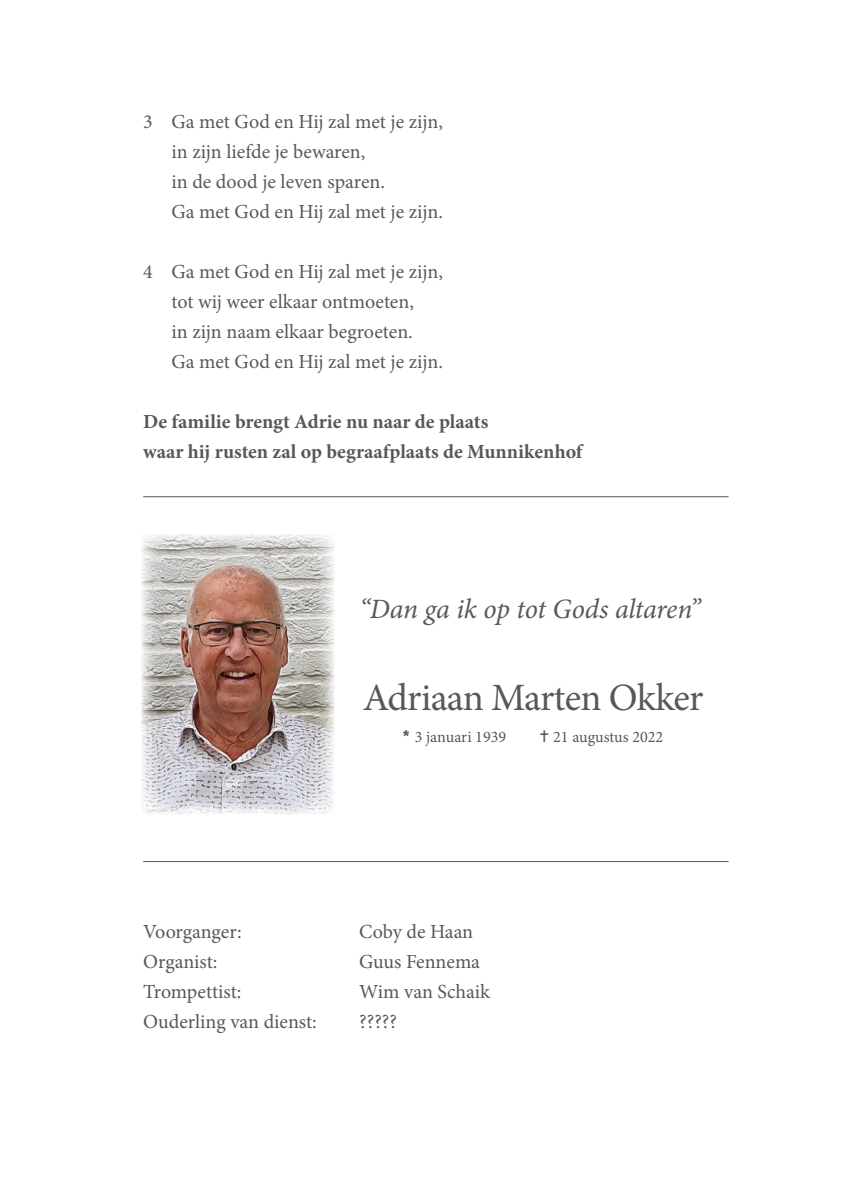
<style>
.page{position:relative;width:842px;height:1191px;background:#fff}
.page>*{position:absolute;margin:0;border:0;box-sizing:border-box;transform-origin:0 0}
.t1{font:38.6px "Minion Pro";letter-spacing:-.02em;color:#57585a}
.t2{font:italic 28px "Minion Pro";letter-spacing:-.01em;color:#57585a}
.t3{font:20px "Minion Pro";color:#57585a}
.t4{font:700 20px "Minion Pro";color:#57585a}
.t5{font:16.2px "Minion Pro";color:#57585a}
.s1{font-family:"Trebuchet MS";font-weight:700}
</style>
<div class="page">
<img style="left:142px;top:534px;width:192px;height:280px">
<hr style="left:143px;top:496px;width:586px;height:1px;background:#57585a">
<hr style="left:143px;top:861px;width:586px;height:1px;background:#57585a">
<p class="t3" style="left:143px;top:108px;width:301px">3 Ga met God en Hij zal met je zijn,</p>
<p class="t3" style="left:171px;top:138px;width:195px">in zijn liefde je bewaren,</p>
<p class="t3" style="left:171px;top:168px;width:215px">in de dood je leven sparen.</p>
<p class="t3" style="left:171px;top:198px;width:273px">Ga met God en Hij zal met je zijn.</p>
<p class="t3" style="left:143px;top:258px;width:301px">4 Ga met God en Hij zal met je zijn,</p>
<p class="t3" style="left:171px;top:288px;width:244px">tot wij weer elkaar ontmoeten,</p>
<p class="t3" style="left:171px;top:318px;width:243px">in zijn naam elkaar begroeten.</p>
<p class="t3" style="left:171px;top:348px;width:273px">Ga met God en Hij zal met je zijn.</p>
<p class="t4" style="left:143px;top:407px;width:347px">De familie brengt Adrie nu naar de plaats</p>
<p class="t4" style="left:143px;top:437px;width:441px">waar hij rusten zal op begraafplaats de Munnikenhof</p>
<p class="t2" style="left:359px;top:589px;width:343px">“Dan ga ik op tot Gods altaren”</p>
<p class="t1" style="left:363px;top:671px;width:342px">Adriaan Marten Okker</p>
<p class="t5" style="left:403px;top:726px;width:105px"><span class="s1">*</span> 3 januari 1939</p>
<p class="t5" style="left:553px;top:726px;width:112px">21 augustus 2022</p>
<p class="t3" style="left:143px;top:918px;width:100px">Voorganger:</p>
<p class="t3" style="left:359px;top:918px;width:116px">Coby de Haan</p>
<p class="t3" style="left:143px;top:948px;width:76px">Organist:</p>
<p class="t3" style="left:359px;top:948px;width:122px">Guus Fennema</p>
<p class="t3" style="left:143px;top:978px;width:100px">Trompettist:</p>
<p class="t3" style="left:359px;top:978px;width:132px">Wim van Schaik</p>
<p class="t3" style="left:143px;top:1008px;width:175px">Ouderling van dienst:</p>
<p class="t3" style="left:359px;top:1008px;width:39px">?????</p>
</div>
